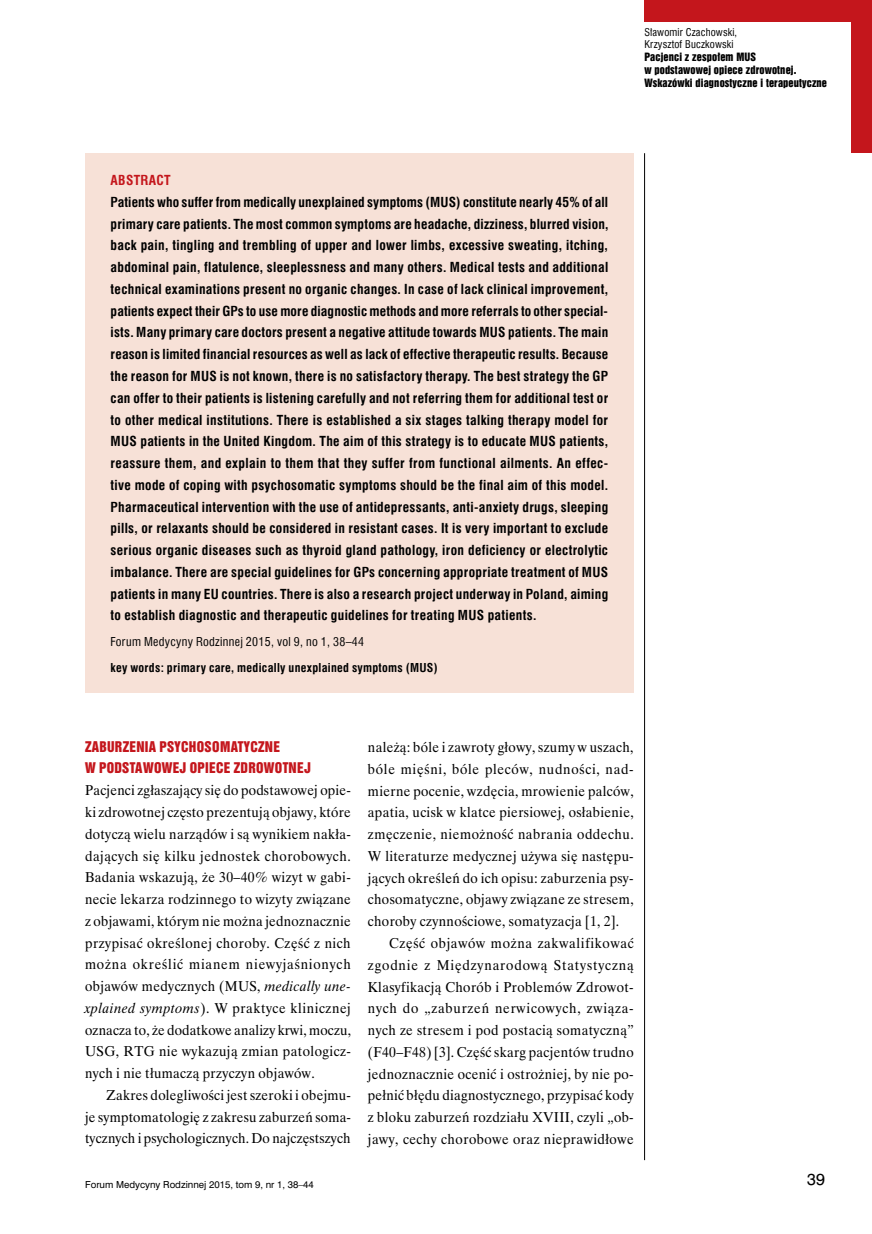
<style>
.page{position:relative;width:872px;height:1234px;background:#fff}
.page>*{position:absolute;margin:0;border:0;box-sizing:border-box;transform-origin:0 0}
.t1{font:15px "Swis 721 PL";color:#000}
.t2{font:14.25px/21.8px "Time Ibis EE";letter-spacing:.025em;color:#000;text-align:justify;scale:.95 1}
.t3{font:700 13.5px/21.8px "Swis 721 Cn EU";letter-spacing:.025em;color:#000;text-align:justify}
.t4{font:13.5px/21.8px "Swis 921 EU";letter-spacing:.025em;color:#c4161c}
.t5{font:700 13.5px "Swis 721 Cn EU";letter-spacing:.025em;color:#c4161c}
.t6{font:700 12px "Swis 721 Cn EU";letter-spacing:.025em;color:#000}
.t7{font:12px "Swis 721 Cn EU";letter-spacing:.025em;color:#000}
.t8{font:10.5px/12.8px "Swis 921 EU";letter-spacing:.01em;color:#000}
.t9{font:10.5px/12.8px "Swis 721 Cn EU";letter-spacing:.01em;color:#000}
.t10{font:9px "Swis 721 PL";color:#000}
.s1{font-style:italic}
</style>
<div class="page">
<hr style="left:644px;top:153px;width:1px;height:1006px;background:#000">
<div style="left:644px;top:0;width:228px;height:21px;background:#c4161c"></div>
<div style="left:850px;top:0;width:22px;height:153px;background:#c4161c"></div>
<div style="left:85px;top:153px;width:549px;height:539px;background:#f7e1d7"></div>
<p class="t9" style="left:644px;top:25px;width:94px">Sławomir Czachowski,<br>Krzysztof Buczkowski</p>
<p class="t8" style="left:644px;top:51px;width:184px">Pacjenci z zespołem MUS<br>w podstawowej opiece zdrowotnej.<br>Wskazówki diagnostyczne i terapeutyczne</p>
<p class="t5" style="left:111px;top:172px;width:62px">ABSTRACT</p>
<p class="t3" style="left:111px;top:192px;width:499px">Patients who suffer from medically unexplained symptoms (MUS) constitute nearly 45% of all primary care patients. The most common symptoms are headache, dizziness, blurred vision, back pain, tingling and trembling of upper and lower limbs, excessive sweating, itching, abdominal pain, flatulence, sleeplessness and many others. Medical tests and additional technical examinations present no organic changes. In case of lack clinical improvement, patients expect their GPs to use more diagnostic methods and more referrals to other special&shy;ists. Many primary care doctors present a negative attitude towards MUS patients. The main reason is limited financial resources as well as lack of effective therapeutic results. Because the reason for MUS is not known, there is no satisfactory therapy. The best strategy the GP can offer to their patients is listening carefully and not referring them for additional test or to other medical institutions. There is established a six stages talking therapy model for MUS patients in the United Kingdom. The aim of this strategy is to educate MUS patients, reassure them, and explain to them that they suffer from functional ailments. An effec&shy;tive mode of coping with psychosomatic symptoms should be the final aim of this model.<br>Pharmaceutical intervention with the use of antidepressants, anti-anxiety drugs, sleeping pills, or relaxants should be considered in resistant cases. It is very important to exclude serious organic diseases such as thyroid gland pathology, iron deficiency or electrolytic imbalance. There are special guidelines for GPs concerning appropriate treatment of MUS patients in many EU countries. There is also a research project underway in Poland, aiming to establish diagnostic and therapeutic guidelines for treating MUS patients.</p>
<p class="t7" style="left:111px;top:634px;width:255px">Forum Medycyny Rodzinnej 2015, vol 9, no 1, 38–44</p>
<p class="t6" style="left:111px;top:660px;width:329px">key words: primary care, medically unexplained symptoms (MUS)</p>
<p class="t4" style="left:85px;top:735px;width:227px">Zaburzenia psychosomatyczne<br>w podstawowej opiece zdrowotnej</p>
<p class="t2" style="left:85px;top:779px;width:281px">Pacjenci zgłaszający się do podstawowej opie&shy;ki zdrowotnej często prezentują objawy, które dotyczą wielu narządów i są wynikiem nakła&shy;dających się kilku jednostek chorobowych.<br>Badania wskazują, że 30–40% wizyt w gabi&shy;necie lekarza rodzinnego to wizyty związane z objawami, którym nie można jednoznacznie przypisać określonej choroby. Część z nich można określić mianem niewyjaśnionych objawów medycznych (MUS, <span class="s1">medically une&shy;xplained symptoms</span>). W praktyce klinicznej oznacza to, że dodatkowe analizy krwi, moczu, USG, RTG nie wykazują zmian patologicz&shy;nych i nie tłumaczą przyczyn objawów.</p>
<p class="t2" style="left:85px;top:1083px;width:281px;text-indent:21px">Zakres dolegliwości jest szeroki i obejmu&shy;je symptomatologię z zakresu zaburzeń soma&shy;tycznych i psychologicznych. Do najczęstszych</p>
<p class="t2" style="left:368px;top:736px;width:281px">należą: bóle i zawroty głowy, szumy w uszach, bóle mięśni, bóle pleców, nudności, nad&shy;mierne pocenie, wzdęcia, mrowienie palców, apatia, ucisk w klatce piersiowej, osłabienie, zmęczenie, niemożność nabrania oddechu.<br>W literaturze medycznej używa się następu&shy;jących określeń do ich opisu: zaburzenia psy&shy;chosomatyczne, objawy związane ze stresem, choroby czynnościowe, somatyzacja [1, 2].</p>
<p class="t2" style="left:368px;top:931px;width:281px;text-indent:21px">Część objawów można zakwalifikować zgodnie z Międzynarodową Statystyczną Klasyfikacją Chorób i Problemów Zdrowot&shy;nych do „zaburzeń nerwicowych, związa&shy;nych ze stresem i pod postacią somatyczną” (F40–F48) [3]. Część skarg pacjentów trudno jednoznacznie ocenić i ostrożniej, by nie po&shy;pełnić błędu diagnostycznego, przypisać kody z bloku zaburzeń rozdziału XVIII, czyli „ob&shy;jawy, cechy chorobowe oraz nieprawidłowe</p>
<p class="t10" style="left:85px;top:1178px;width:230px">Forum Medycyny Rodzinnej 2015, tom 9, nr 1, 38–44</p>
<p class="t1" style="left:807px;top:1169px;width:19px">39</p>
</div>
